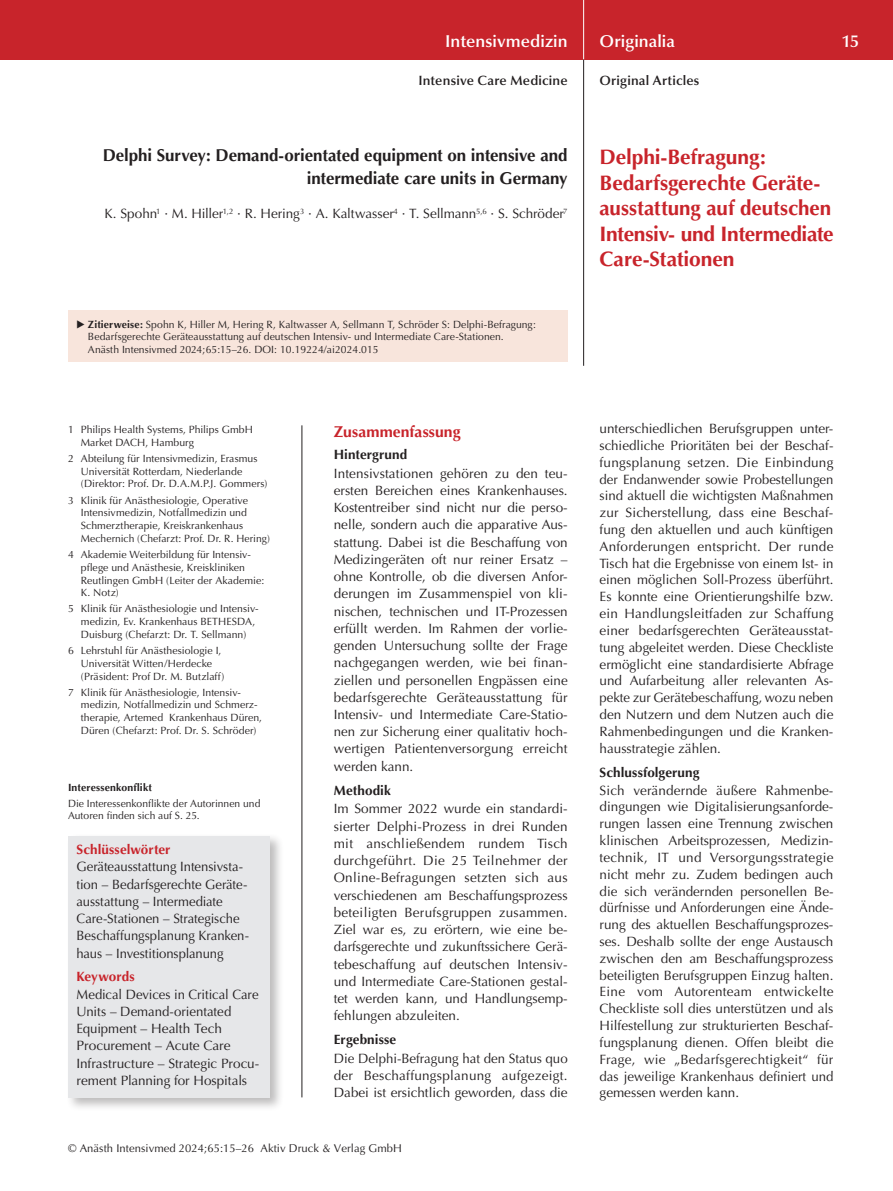
<style>
.page{position:relative;width:893px;height:1191px;background:#fff}
.page>*{position:absolute;margin:0;border:0;box-sizing:border-box;transform-origin:0 0}
.t1{font:700 21px/25.5px "Optima";letter-spacing:-.01em;color:#c8242b}
.t2{font:700 17.25px/22.5px "Optima";letter-spacing:-.005em;color:#231f20;text-align:right}
.t3{font:600 17.25px "Optima";color:#fff}
.t4{font:700 15.75px "Optima";letter-spacing:.005em;color:#c8242b}
.t5{font:13.5px/17.2px "Optima";color:#231f20}
.t6{font:700 13.5px "Optima";letter-spacing:.005em;color:#231f20}
.t7{font:600 13.5px "Optima";letter-spacing:.015em;color:#231f20}
.t8{font:700 13.5px "Optima";letter-spacing:.005em;color:#c8242b}
.t9{font:11.25px "Optima";letter-spacing:.005em;color:#231f20}
.t10{font:10.5px/12.8px "Optima";letter-spacing:.005em;color:#231f20}
.t11{font:700 10.5px "Optima";letter-spacing:.015em;color:#231f20}
.s1{font-weight:700}
</style>
<div class="page">
<div style="left:0;top:0;width:893px;height:60px;background:#c8242b"></div>
<hr style="left:583px;top:0;width:1px;height:60px;background:#fff">
<hr style="left:583px;top:60px;width:1px;height:306px;background:#231f20">
<hr style="left:302px;top:425px;width:1px;height:672px;background:#231f20">
<div style="left:66px;top:833px;width:218px;height:279px;background:#231f20;opacity:.3"></div>
<div style="left:68px;top:836px;width:202px;height:261px;background:#e6e7e9"></div>
<div style="left:68px;top:310px;width:500px;height:51px;background:#f8e5dc"></div>
<p class="t3" style="left:445px;top:31px;width:124px">Intensivmedizin</p>
<p class="t3" style="left:600px;top:31px;width:77px">Originalia</p>
<p class="t3" style="left:841px;top:31px;width:19px">15</p>
<p class="t7" style="left:418px;top:73px;width:151px">Intensive Care Medicine</p>
<p class="t7" style="left:600px;top:73px;width:101px">Original Articles</p>
<p class="t2" style="left:103px;top:145px;width:466px">Delphi Survey: Demand-orientated equipment on intensive and intermediate care units in Germany</p>
<p class="t5" style="left:105px;top:205px;width:465px">K. Spohn<sup>1</sup> · M. Hiller<sup>1,2</sup> · R. Hering<sup>3</sup> · A. Kaltwasser<sup>4</sup> · T. Sellmann<sup>5,6</sup> · S. Schröder<sup>7</sup></p>
<p class="t10" style="left:88px;top:318px;width:449px"><span class="s1">Zitierweise:</span> Spohn K, Hiller M, Hering R, Kaltwasser A, Sellmann T, Schröder S: Delphi-Befragung:<br>Bedarfsgerechte Geräteausstattung auf deutschen Intensiv- und Intermediate Care-Stationen.<br>Anästh Intensivmed 2024;65:15–26. DOI: 10.19224/ai2024.015</p>
<p class="t10" style="left:81px;top:423px;width:174px;text-indent:-13px">1 Philips Health Systems, Philips GmbH<br>Market DACH, Hamburg</p>
<p class="t10" style="left:81px;top:452px;width:188px;text-indent:-13px">2 Abteilung für Intensivmedizin, Erasmus<br>Universität Rotterdam, Niederlande (Direktor: Prof. Dr. D.A.M.P.J. Gommers)</p>
<p class="t10" style="left:81px;top:494px;width:191px;text-indent:-13px">3 Klinik für Anästhesiologie, Operative Intensivmedizin, Notfallmedizin und Schmerztherapie, Kreiskrankenhaus Mechernich (Chefarzt: Prof. Dr. R. Hering)</p>
<p class="t10" style="left:81px;top:548px;width:185px;text-indent:-13px">4 Akademie Weiterbildung für Intensiv&shy;pflege und Anästhesie, Kreiskliniken<br>Reutlingen GmbH (Leiter der Akademie:<br>K. Notz)</p>
<p class="t10" style="left:81px;top:602px;width:179px;text-indent:-13px">5 Klinik für Anästhesiologie und Intensiv&shy;medizin, Ev. Krankenhaus BETHESDA,<br>Duisburg (Chefarzt: Dr. T. Sellmann)</p>
<p class="t10" style="left:81px;top:644px;width:145px;text-indent:-13px">6 Lehrstuhl für Anästhesiologie I,<br>Universität Witten/Herdecke (Präsident: Prof Dr. M. Butzlaff)</p>
<p class="t10" style="left:81px;top:686px;width:183px;text-indent:-13px">7 Klinik für Anästhesiologie, Intensiv&shy;medizin, Notfallmedizin und Schmerz&shy;therapie, Artemed Krankenhaus Düren, Düren (Chefarzt: Prof. Dr. S. Schröder)</p>
<p class="t11" style="left:68px;top:781px;width:86px">Interessenkonflikt</p>
<p class="t10" style="left:68px;top:797px;width:194px;line-height:12.3px">Die Interessenkonflikte der Autorinnen und<br>Autoren finden sich auf S. 25.</p>
<p class="t8" style="left:77px;top:841px;width:96px">Schlüsselwörter</p>
<p class="t5" style="left:77px;top:858px;width:174px">Geräteausstattung Intensivsta&shy;tion – Bedarfsgerechte Geräte&shy;ausstattung – Intermediate<br>Care-Stationen – Strategische<br>Beschaffungsplanung Kranken&shy;haus – Investitionsplanung</p>
<p class="t8" style="left:77px;top:969px;width:60px">Keywords</p>
<p class="t5" style="left:77px;top:985px;width:184px">Medical Devices in Critical Care<br>Units – Demand-orientated<br>Equipment – Health Tech<br>Procurement – Acute Care<br>Infrastructure – Strategic Procu&shy;rement Planning for Hospitals</p>
<p class="t4" style="left:334px;top:422px;width:128px">Zusammenfassung</p>
<p class="t6" style="left:334px;top:447px;width:75px">Hintergrund</p>
<p class="t5" style="left:334px;top:465px;width:235px">Intensivstationen gehören zu den teu&shy;ersten Bereichen eines Krankenhauses.<br>Kostentreiber sind nicht nur die perso&shy;nelle, sondern auch die apparative Aus-- stattung. Dabei ist die Beschaffung von Medizingeräten oft nur reiner Ersatz – ohne Kontrolle, ob die diversen Anfor&shy;derungen im Zusammenspiel von kli-- nischen, technischen und IT-Prozessen erfüllt werden. Im Rahmen der vorlie&shy;genden Untersuchung sollte der Frage nachgegangen werden, wie bei finan-- ziellen und personellen Engpässen eine bedarfsgerechte Geräteausstattung für Intensiv- und Intermediate Care-Statio&shy;nen zur Sicherung einer qualitativ hoch&shy;wertigen Patientenversorgung erreicht werden kann.</p>
<p class="t6" style="left:334px;top:782px;width:59px">Methodik</p>
<p class="t5" style="left:334px;top:800px;width:235px">Im Sommer 2022 wurde ein standardi&shy;sierter Delphi-Prozess in drei Runden mit anschließendem rundem Tisch durchgeführt. Die 25 Teilnehmer der Online-Befragungen setzten sich aus verschiedenen am Beschaffungsprozess beteiligten Berufsgruppen zusammen.<br>Ziel war es, zu erörtern, wie eine be-- darfsgerechte und zukunftssichere Gerä-- tebeschaffung auf deutschen Intensiv&shy;und Intermediate Care-Stationen gestal&shy;tet werden kann, und Handlungsemp&shy;fehlungen abzuleiten.</p>
<p class="t6" style="left:334px;top:1032px;width:64px">Ergebnisse</p>
<p class="t5" style="left:334px;top:1050px;width:235px;text-align:justify">Die Delphi-Befragung hat den Status quo der Beschaffungsplanung aufgezeigt.<br>Dabei ist ersichtlich geworden, dass die</p>
<p class="t9" style="left:68px;top:1142px;width:335px">© Anästh Intensivmed 2024;65:15–26 Aktiv Druck &amp; Verlag GmbH</p>
<h1 class="t1" style="left:600px;top:145px;width:236px">Delphi-Befragung:<br>Bedarfsgerechte Geräte&shy;ausstattung auf deutschen<br>Intensiv- und Intermediate<br>Care-Stationen</h1>
<p class="t5" style="left:600px;top:420px;width:235px;line-height:16.8px">unterschiedlichen Berufsgruppen unter&shy;schiedliche Prioritäten bei der Beschaf&shy;fungsplanung setzen. Die Einbindung der Endanwender sowie Probestellungen sind aktuell die wichtigsten Maßnahmen zur Sicherstellung, dass eine Beschaf&shy;fung den aktuellen und auch künftigen Anforderungen entspricht. Der runde Tisch hat die Ergebnisse von einem Ist- in einen möglichen Soll-Prozess überführt.<br>Es konnte eine Orientierungshilfe bzw. ein Handlungsleitfaden zur Schaffung einer bedarfsgerechten Geräteausstat&shy;tung abgeleitet werden. Diese Checkliste ermöglicht eine standardisierte Abfrage und Aufarbeitung aller relevanten As-- pekte zur Gerätebeschaffung, wozu neben den Nutzern und dem Nutzen auch die Rahmenbedingungen und die Kranken&shy;hausstrategie zählen.</p>
<p class="t6" style="left:600px;top:764px;width:101px">Schlussfolgerung</p>
<p class="t5" style="left:600px;top:782px;width:235px;line-height:16.8px">Sich verändernde äußere Rahmenbe-- dingungen wie Digitalisierungsanforde&shy;rungen lassen eine Trennung zwischen klinischen Arbeitsprozessen, Medizin&shy;technik, IT und Versorgungsstrategie nicht mehr zu. Zudem bedingen auch die sich verändernden personellen Be&shy;dürfnisse und Anforderungen eine Ände&shy;rung des aktuellen Beschaffungsprozes&shy;ses. Deshalb sollte der enge Austausch zwischen den am Beschaffungsprozess beteiligten Berufsgruppen Einzug halten.<br>Eine vom Autorenteam entwickelte Checkliste soll dies unterstützen und als Hilfestellung zur strukturierten Beschaf&shy;fungsplanung dienen. Offen bleibt die Frage, wie „Bedarfsgerechtigkeit“ für das jeweilige Krankenhaus definiert und gemessen werden kann.</p>
</div>
